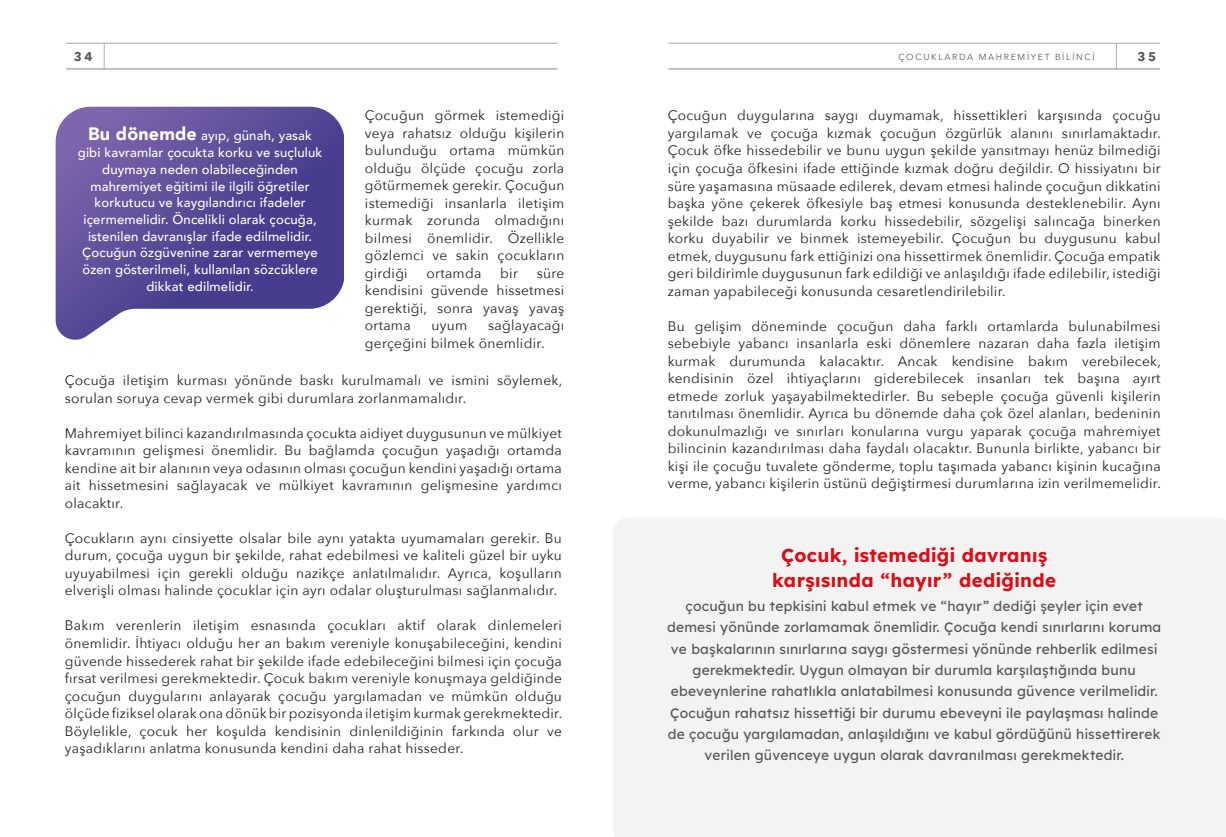
<style>
.page{position:relative;width:1226px;height:837px;background:#fff}
.page>*{position:absolute;margin:0;border:0;box-sizing:border-box;transform-origin:0 0}
.t1{font:700 18.75px/25px "Lexend Deca";letter-spacing:.02em;color:#db0d15;text-align:center}
.t2{font:13.75px/17.5px "Avenir Next";letter-spacing:.02em;color:#231f20;text-align:justify}
.t3{font:13.75px/21.2px "Lexend Deca";letter-spacing:.02em;color:#57585a;text-align:center}
.t4{font:500 13.12px/16.8px "Avenir";letter-spacing:.01em;color:#fff;text-align:center}
.t5{font:700 12.5px "Avenir Next";color:#57585a}
.t6{font:8.75px "Avenir Next";letter-spacing:.19em;color:#57585a}
.s1{font-weight:900;font-size:17.88px}
</style>
<div class="page">
<svg style="left:104px;top:43px;width:1px;height:26px"></svg>
<svg style="left:1116px;top:43px;width:1px;height:26px"></svg>
<svg style="left:56px;top:107px;width:288px;height:232px;background:#6d61a4"></svg>
<div style="left:613px;top:518px;width:613px;height:318px;background:#f2f3f2"></div>
<p class="t5" style="left:74px;top:46px;width:20px">34</p>
<p class="t6" style="left:898px;top:50px;width:198px">ÇOCUKLARDA MAHREMİYET BİLİNCİ</p>
<p class="t5" style="left:1138px;top:46px;width:20px">35</p>
<p class="t2" style="left:365px;top:106px;width:201px">Çocuğun görmek istemediği veya rahatsız olduğu kişilerin bulunduğu ortama mümkün olduğu ölçüde çocuğu zorla götürmemek gerekir. Çocuğun istemediği insanlarla iletişim kurmak zorunda olmadığını bilmesi önemlidir. Özellikle gözlemci ve sakin çocukların girdiği</p>
<p class="t4" style="left:78px;top:127px;width:246px"><span class="s1">Bu dönemde</span> ayıp, günah, yasak gibi kavramlar çocukta korku ve suçluluk duymaya neden olabileceğinden mahremiyet eğitimi ile ilgili öğretiler korkutucu ve kaygılandırıcı ifadeler içermemelidir. Öncelikli olarak çocuğa, istenilen davranışlar ifade edilmelidir.<br>Çocuğun özgüvenine zarar vermemeye özen gösterilmeli, kullanılan sözcüklere dikkat edilmelidir.</p>
<p class="t2" style="left:427px;top:263px;width:56px">ortamda</p>
<p class="t2" style="left:500px;top:263px;width:19px">bir</p>
<p class="t2" style="left:365px;top:263px;width:201px;text-indent:172px">süre kendisini güvende hissetmesi gerektiği, sonra yavaş yavaş ortama</p>
<p class="t2" style="left:365px;top:316px;width:201px;text-indent:123px">sağlayacağı gerçeğini bilmek önemlidir.</p>
<p class="t2" style="left:65px;top:371px;width:499px">Çocuğa iletişim kurması yönünde baskı kurulmamalı ve ismini söylemek, sorulan soruya cevap vermek gibi durumlara zorlanmamalıdır.</p>
<p class="t2" style="left:65px;top:423px;width:499px">Mahremiyet bilinci kazandırılmasında çocukta aidiyet duygusunun ve mülkiyet kavramının gelişmesi önemlidir. Bu bağlamda çocuğun yaşadığı ortamda kendine ait bir alanının veya odasının olması çocuğun kendini yaşadığı ortama ait hissetmesini sağlayacak ve mülkiyet kavramının gelişmesine yardımcı olacaktır.</p>
<p class="t2" style="left:65px;top:528px;width:499px">Çocukların aynı cinsiyette olsalar bile aynı yatakta uyumamaları gerekir. Bu durum, çocuğa uygun bir şekilde, rahat edebilmesi ve kaliteli güzel bir uyku uyuyabilmesi için gerekli olduğu nazikçe anlatılmalıdır. Ayrıca, koşulların elverişli olması halinde çocuklar için ayrı odalar oluşturulması sağlanmalıdır.</p>
<p class="t2" style="left:65px;top:616px;width:499px">Bakım verenlerin iletişim esnasında çocukları aktif olarak dinlemeleri önemlidir. İhtiyacı olduğu her an bakım vereniyle konuşabileceğini, kendini güvende hissederek rahat bir şekilde ifade edebileceğini bilmesi için çocuğa fırsat verilmesi gerekmektedir. Çocuk bakım vereniyle konuşmaya geldiğinde çocuğun duygularını anlayarak çocuğu yargılamadan ve mümkün olduğu ölçüde fiziksel olarak ona dönük bir pozisyonda iletişim kurmak gerekmektedir.<br>Böylelikle, çocuk her koşulda kendisinin dinlenildiğinin farkında olur ve yaşadıklarını anlatma konusunda kendini daha rahat hisseder.</p>
<p class="t2" style="left:432px;top:316px;width:37px">uyum</p>
<p class="t2" style="left:668px;top:106px;width:495px">Çocuğun duygularına saygı duymamak, hissettikleri karşısında çocuğu yargılamak ve çocuğa kızmak çocuğun özgürlük alanını sınırlamaktadır.<br>Çocuk öfke hissedebilir ve bunu uygun şekilde yansıtmayı henüz bilmediği için çocuğa öfkesini ifade ettiğinde kızmak doğru değildir. O hissiyatını bir süre yaşamasına müsaade edilerek, devam etmesi halinde çocuğun dikkatini başka yöne çekerek öfkesiyle baş etmesi konusunda desteklenebilir. Aynı şekilde bazı durumlarda korku hissedebilir, sözgelişi salıncağa binerken korku duyabilir ve binmek istemeyebilir. Çocuğun bu duygusunu kabul etmek, duygusunu fark ettiğinizi ona hissettirmek önemlidir. Çocuğa empatik geri bildirimle duygusunun fark edildiği ve anlaşıldığı ifade edilebilir, istediği zaman yapabileceği konusunda cesaretlendirilebilir.</p>
<p class="t2" style="left:668px;top:316px;width:495px">Bu gelişim döneminde çocuğun daha farklı ortamlarda bulunabilmesi sebebiyle yabancı insanlarla eski dönemlere nazaran daha fazla iletişim kurmak durumunda kalacaktır. Ancak kendisine bakım verebilecek, kendisinin özel ihtiyaçlarını giderebilecek insanları tek başına ayırt etmede zorluk yaşayabilmektedirler. Bu sebeple çocuğa güvenli kişilerin tanıtılması önemlidir. Ayrıca bu dönemde daha çok özel alanları, bedeninin dokunulmazlığı ve sınırları konularına vurgu yaparak çocuğa mahremiyet bilincinin kazandırılması daha faydalı olacaktır. Bununla birlikte, yabancı bir kişi ile çocuğu tuvalete gönderme, toplu taşımada yabancı kişinin kucağına verme, yabancı kişilerin üstünü değiştirmesi durumlarına izin verilmemelidir.</p>
<h1 class="t1" style="left:772px;top:542px;width:285px">Çocuk, istemediği davranış karşısında “hayır” dediğinde</h1>
<p class="t3" style="left:667px;top:594px;width:496px">çocuğun bu tepkisini kabul etmek ve “hayır” dediği şeyler için evet demesi yönünde zorlamamak önemlidir. Çocuğa kendi sınırlarını koruma ve başkalarının sınırlarına saygı göstermesi yönünde rehberlik edilmesi gerekmektedir. Uygun olmayan bir durumla karşılaştığında bunu ebeveynlerine rahatlıkla anlatabilmesi konusunda güvence verilmelidir.<br>Çocuğun rahatsız hissettiği bir durumu ebeveyni ile paylaşması halinde de çocuğu yargılamadan, anlaşıldığını ve kabul gördüğünü hissettirerek verilen güvenceye uygun olarak davranılması gerekmektedir.</p>
</div>
